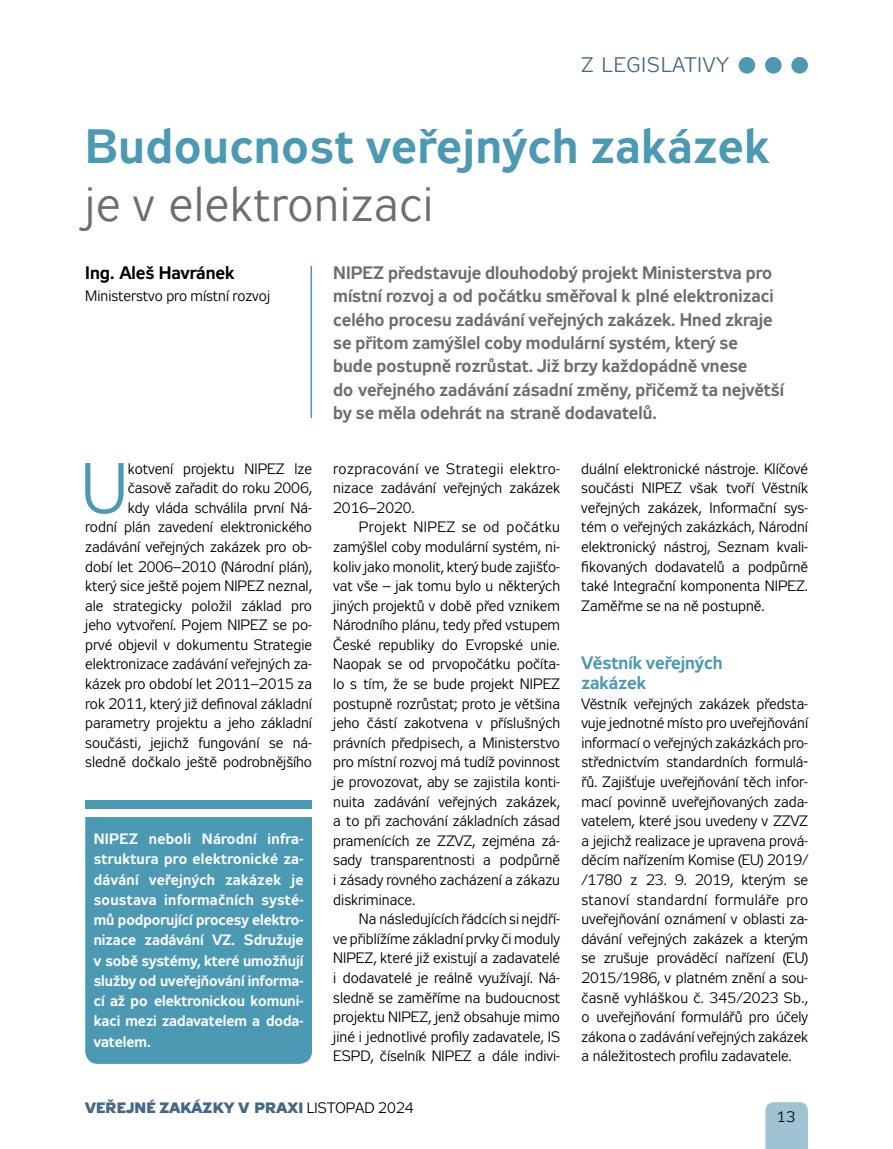
<style>
.page{position:relative;width:893px;height:1149px;background:#fff}
.page>*{position:absolute;margin:0;border:0;box-sizing:border-box;transform-origin:0 0}
.t1{font:70.8px "Zeppelin 31";color:#4c99b3}
.t2{font:700 48px "Zeppelin 31";letter-spacing:.02em;color:#4c99b3}
.t3{font:48px "Zeppelin 31";letter-spacing:.02em;color:#6d6e71}
.t4{font:21px "Zeppelin 31";letter-spacing:.06em;color:#466884}
.t5{font:700 18px/23.2px "Zeppelin 31";color:#6d6e71}
.t6{font:700 18px/19.5px "Zeppelin 31";color:#4c99b3}
.t7{font:700 18px "Zeppelin 31";color:#000}
.t8{font:15px/19.6px "Zeppelin 31";color:#000;text-align:justify}
.t9{font:700 15px/20.2px "Zeppelin 31";color:#fff;text-align:justify}
.t10{font:700 15px "Zeppelin 33";letter-spacing:.01em;color:#466884}
.t11{font:15px "Zeppelin 31";letter-spacing:.03em;color:#000}
.s1{font-family:"Zeppelin 31";font-weight:400;color:#000}
</style>
<div class="page">
<div style="left:765px;top:1102px;width:43px;height:46px;background:#9fc3d3"></div>
<div style="left:791px;top:57px;width:17px;height:17px;background:#4c99b3;border-radius:50%"></div>
<div style="left:765px;top:57px;width:17px;height:17px;background:#4c99b3;border-radius:50%"></div>
<div style="left:739px;top:57px;width:16px;height:17px;background:#4c99b3;border-radius:50%"></div>
<hr style="left:310px;top:266px;width:2px;height:152px;background:#4c99b3">
<div style="left:85px;top:817px;width:227px;height:246px;background:#4c99b3"></div>
<div style="left:85px;top:799px;width:227px;height:9px;background:#4c99b3"></div>
<h3 class="t4" style="left:581px;top:54px;width:149px">z legislativy</h3>
<h2 class="t2" style="left:85px;top:119px;width:686px">Budoucnost veřejných zakázek</h2>
<h2 class="t3" style="left:85px;top:178px;width:349px">je v elektronizaci</h2>
<p class="t5" style="left:333px;top:263px;width:452px">NIPEZ představuje dlouhodobý projekt Ministerstva pro místní rozvoj a od počátku směřoval k plné elektronizaci celého procesu zadávání veřejných zakázek. Hned zkraje se přitom zamýšlel coby modulární systém, který se<br>bude postupně rozrůstat. Již brzy každopádně vnese<br>do veřejného zadávání zásadní změny, přičemž ta největší by se měla odehrát na straně dodavatelů.</p>
<p class="t7" style="left:85px;top:263px;width:151px">Ing. Aleš Havránek</p>
<p class="t8" style="left:85px;top:287px;width:186px">Ministerstvo pro místní rozvoj</p>
<h1 class="t1" style="left:81px;top:450px;width:48px">U</h1>
<p class="t8" style="left:128px;top:458px;width:135px">kotvení projektu NIPEZ</p>
<p class="t8" style="left:294px;top:458px;width:19px">lze</p>
<p class="t8" style="left:128px;top:478px;width:186px">časově zařadit do roku 2006,</p>
<p class="t8" style="left:128px;top:498px;width:186px">kdy vláda schválila první Ná-</p>
<p class="t8" style="left:85px;top:517px;width:228px">rodní plán zavedení elektronického</p>
<p class="t8" style="left:85px;top:537px;width:228px">zadávání veřejných zakázek pro ob-</p>
<p class="t8" style="left:85px;top:556px;width:228px">dobí let 2006–2010 (Národní plán),</p>
<p class="t8" style="left:85px;top:576px;width:158px">který sice ještě pojem NIPEZ</p>
<p class="t8" style="left:85px;top:576px;width:228px;text-indent:183px">neznal, ale strategicky položil základ pro jeho vytvoření. Pojem NIPEZ</p>
<p class="t8" style="left:85px;top:615px;width:228px;text-indent:187px">se po&shy;prvé objevil v dokumentu Strategie elektronizace zadávání veřejných za&shy;kázek pro období let 2011–2015 za rok 2011, který již definoval základní parametry projektu a jeho základní součásti, jejichž fungování se ná&shy;sledně dočkalo ještě podrobnějšího</p>
<p class="t9" style="left:94px;top:829px;width:211px">NIPEZ neboli Národní infra&shy;struktura pro elektronické za&shy;dávání veřejných zakázek je soustava informačních systé&shy;mů podporující procesy elektro&shy;nizace zadávání VZ. Sdružuje v sobě systémy, které umožňují služby od uveřejňování informa&shy;cí až po elektronickou komuni&shy;kaci mezi zadavatelem a doda&shy;vatelem.</p>
<p class="t11" style="left:333px;top:460px;width:228px">rozpracování ve Strategii elektro-</p>
<p class="t8" style="left:333px;top:478px;width:228px">nizace zadávání veřejných zakázek</p>
<p class="t8" style="left:333px;top:498px;width:83px">2016–2020.</p>
<p class="t8" style="left:359px;top:517px;width:74px">Projekt NIPEZ</p>
<p class="t8" style="left:333px;top:517px;width:228px;text-align:left;text-indent:128px">se od počátku zamýšlel coby modulární systém, ni&shy;koliv jako monolit, který bude zajišťo&shy;vat vše – jak tomu bylo u některých jiných projektů v době před vznikem Národního plánu, tedy před vstupem České republiky do Evropské unie.<br>Naopak se od prvopočátku počíta&shy;lo s tím, že se bude projekt NIPEZ postupně rozrůstat; proto je většina jeho částí zakotvena v příslušných právních předpisech, a Ministerstvo pro místní rozvoj má tudíž povinnost je provozovat, aby se zajistila konti&shy;nuita zadávání veřejných zakázek, a to při zachování základních zásad pramenících ze ZZVZ</p>
<p class="t8" style="left:333px;top:830px;width:228px;text-indent:139px">, zejména zá&shy;sady transparentnosti a podpůrně i zásady rovného zacházení a zákazu diskriminace.</p>
<p class="t8" style="left:333px;top:909px;width:229px;text-indent:26px">Na následujících řádcích si nejdří&shy;ve přiblížíme základní prvky či moduly NIPEZ</p>
<p class="t8" style="left:333px;top:948px;width:228px;text-indent:40px">, které již existují a zadavatelé i dodavatelé je reálně využívají. Ná&shy;sledně se zaměříme na budoucnost projektu NIPEZ</p>
<p class="t8" style="left:333px;top:1007px;width:228px;text-align:left;text-indent:95px">, jenž obsahuje mimo jiné i jednotlivé profily zadavatele, IS<br>ESPD</p>
<p class="t8" style="left:371px;top:1046px;width:80px">, číselník NIPEZ</p>
<p class="t8" style="left:478px;top:1046px;width:84px">a dále indivi-</p>
<p class="t10" style="left:85px;top:1098px;width:330px">VEŘEJNÉ ZAKÁZKY V PRAXI <span class="s1">listopad 2024</span></p>
<p class="t8" style="left:581px;top:458px;width:228px">duální elektronické nástroje. Klíčové součásti NIPEZ</p>
<p class="t8" style="left:581px;top:478px;width:228px;text-indent:109px">však tvoří Věstník veřejných zakázek, Informační sys&shy;tém o veřejných zakázkách, Národní elektronický nástroj, Seznam kvali&shy;fikovaných dodavatelů a podpůrně také Integrační komponenta NIPEZ</p>
<p class="t8" style="left:805px;top:576px;width:5px">.</p>
<p class="t8" style="left:581px;top:595px;width:185px">Zaměřme se na ně postupně.</p>
<p class="t6" style="left:581px;top:654px;width:143px">Věstník veřejných zakázek</p>
<p class="t8" style="left:581px;top:693px;width:228px;text-align:left">Věstník veřejných zakázek předsta&shy;vuje jednotné místo pro uveřejňování informací o veřejných zakázkách pro&shy;střednictvím standardních formulá&shy;řů. Zajišťuje uveřejňování těch infor&shy;mací povinně uveřejňovaných zada&shy;vatelem, které jsou uvedeny v ZZVZ<br>a jejichž realizace je upravena prová&shy;děcím nařízením Komise (EU) 2019/ /1780 z 23. 9. 2019, kterým se stanoví standardní formuláře pro uveřejňování oznámení v oblasti za&shy;dávání veřejných zakázek a kterým se zrušuje prováděcí nařízení (EU)<br>2015/1986, v platném znění a sou&shy;časně vyhláškou č. 345/2023 Sb., o uveřejňování formulářů pro účely zákona o zadávání veřejných zakázek a náležitostech profilu zadavatele.</p>
<p class="t8" style="left:777px;top:1106px;width:20px">13</p>
</div>
